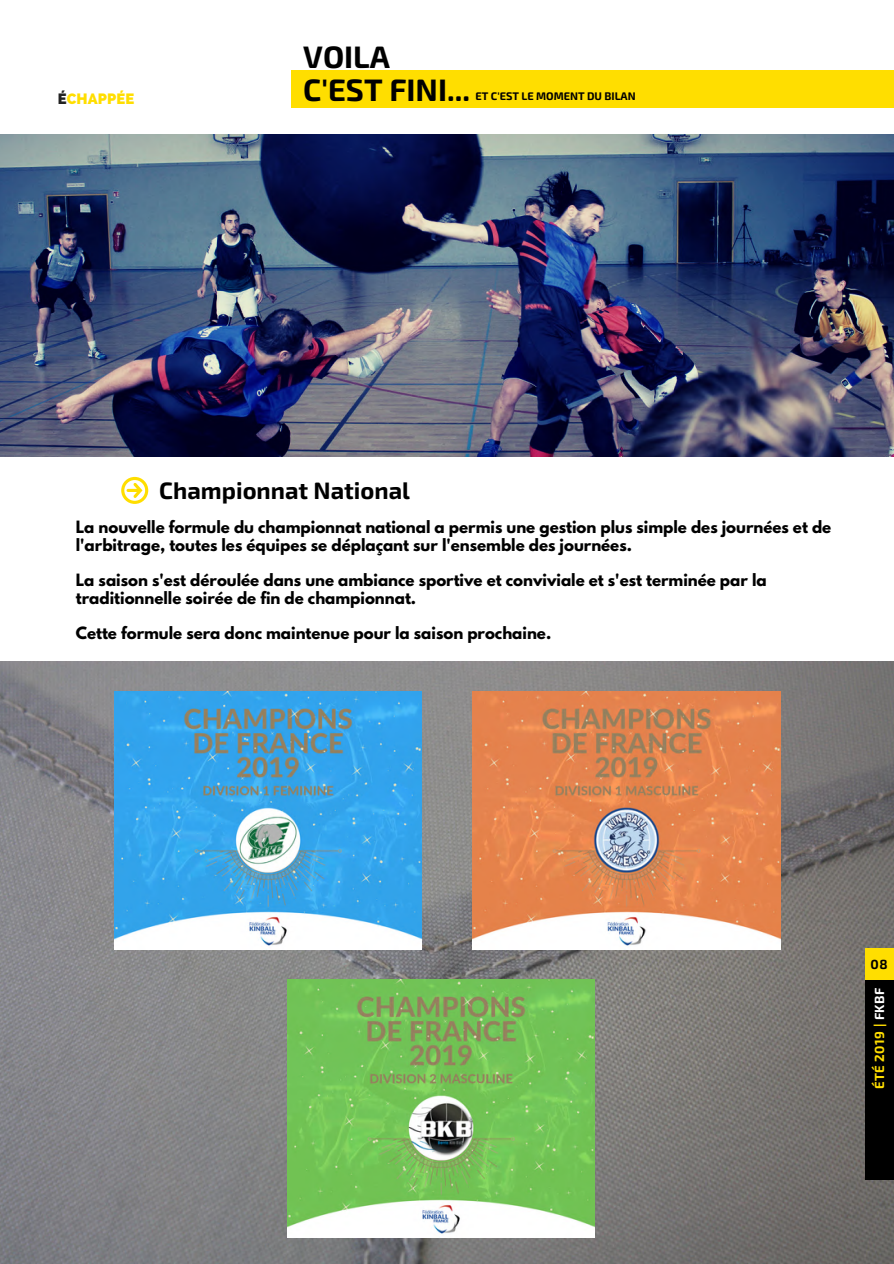
<style>
.page{position:relative;width:894px;height:1264px;background:#fff}
.page>*{position:absolute;margin:0;border:0;box-sizing:border-box;transform-origin:0 0}
.t1{font:700 31.05px/32.8px "Exo 2";color:#000}
.t2{font:700 23.7px "Exo 2";color:#000}
.t3{font:700 15px/17.5px "League Spartan";color:#000}
.t4{font:800 14.85px "Raleway";letter-spacing:.005em;color:#ffde00}
.t5{font:700 13.2px "Exo 2";letter-spacing:.03em;color:#ffde00}
.t6{font:700 13.2px "Exo 2";color:#000}
.t7{font:700 10.95px "Exo 2";color:#000}
.s1{color:#222}
.s2{color:#fff}
</style>
<div class="page">
<img style="left:0;top:661px;width:893px;height:602px">
<div style="left:864px;top:978px;width:29px;height:201px;background:#000"></div>
<div style="left:864px;top:947px;width:29px;height:32px;background:#ffde00"></div>
<img style="left:0;top:134px;width:893px;height:322px">
<svg style="left:121px;top:477px;width:27px;height:27px"></svg>
<img style="left:114px;top:691px;width:308px;height:258px">
<img style="left:472px;top:691px;width:308px;height:258px">
<img style="left:287px;top:979px;width:307px;height:258px">
<div style="left:292px;top:70px;width:601px;height:37px;background:#ffde00"></div>
<p class="t4" style="left:58px;top:90px;width:78px"><span class="s1">É</span>CHAPPÉE</p>
<h1 class="t1" style="left:303px;top:39px;width:168px">VOILA<br>C'EST FINI...</h1>
<p class="t7" style="left:475px;top:88px;width:161px">ET C'EST LE MOMENT DU BILAN</p>
<h2 class="t2" style="left:159px;top:475px;width:252px">Championnat National</h2>
<p class="t3" style="left:76px;top:520px;width:756px">La nouvelle formule du championnat national a permis une gestion plus simple des journées et de l'arbitrage, toutes les équipes se déplaçant sur l'ensemble des journées.</p>
<p class="t3" style="left:76px;top:573px;width:692px">La saison s'est déroulée dans une ambiance sportive et conviviale et s'est terminée par la traditionnelle soirée de fin de championnat.</p>
<p class="t3" style="left:76px;top:625px;width:477px">Cette formule sera donc maintenue pour la saison prochaine.</p>
<p class="t6" style="left:870px;top:955px;width:18px">08</p>
<p class="t5" style="left:870px;top:1089px;width:103px;rotate:-90deg">ÉTÉ 2019 | <span class="s2">FKBF</span></p>
</div>
